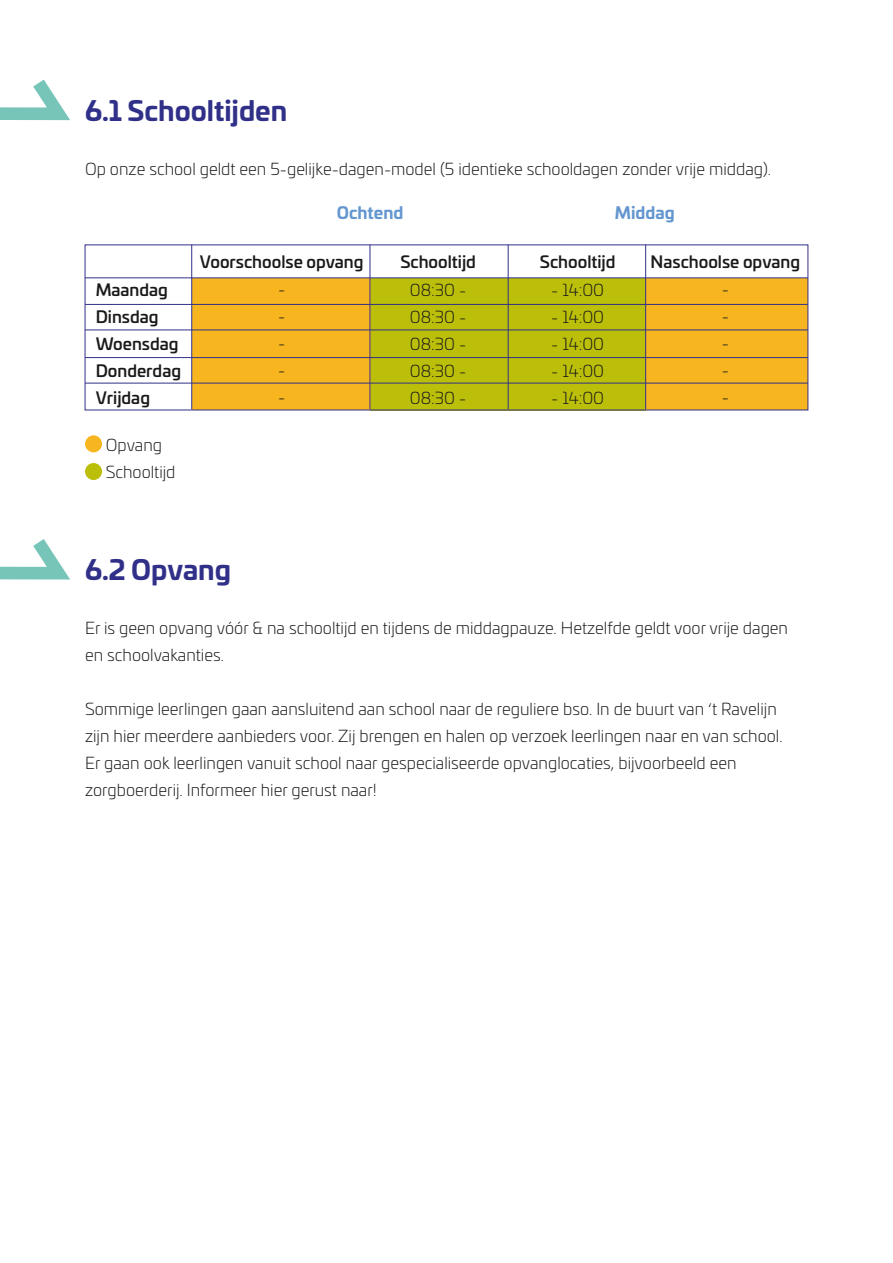
<style>
.page{position:relative;width:893px;height:1263px;background:#fff}
.page>*{position:absolute;margin:0;border:0;box-sizing:border-box;transform-origin:0 0}
.t1{font:700 27px "Univia Pro";color:#313089}
.t2{font:300 16.5px/27px "Univia Pro";color:#1a1a1a}
.t3{font:500 16.5px/27px "Univia Pro";color:#1a1a1a}
.t4{font:700 16.5px "Univia Pro";color:#6496d0}
</style>
<div class="page">
<div style="left:370px;top:278px;width:276px;height:132px;background:#bcbf09"></div>
<div style="left:192px;top:278px;width:178px;height:131px;background:#f7b61f"></div>
<div style="left:646px;top:278px;width:162px;height:131px;background:#f7b61f"></div>
<svg style="left:0;top:80px;width:70px;height:40px"></svg>
<hr style="left:85px;top:277px;width:723px;height:1px;background:#313089">
<hr style="left:85px;top:304px;width:723px;height:1px;background:#313089">
<hr style="left:85px;top:330px;width:723px;height:1px;background:#313089">
<hr style="left:191px;top:244px;width:1px;height:165px;background:#313089">
<hr style="left:85px;top:357px;width:723px;height:1px;background:#313089">
<hr style="left:85px;top:383px;width:723px;height:1px;background:#313089">
<hr style="left:370px;top:244px;width:1px;height:165px;background:#313089">
<hr style="left:508px;top:244px;width:1px;height:165px;background:#313089">
<hr style="left:645px;top:244px;width:1px;height:165px;background:#313089">
<div style="left:85px;top:435px;width:17px;height:17px;background:#f7b61f;border-radius:50%"></div>
<div style="left:85px;top:463px;width:17px;height:17px;background:#bcbf09;border-radius:50%"></div>
<svg style="left:0;top:539px;width:70px;height:40px"></svg>
<h1 class="t1" style="left:85px;top:89px;width:204px">6.1 Schooltijden</h1>
<p class="t2" style="left:85px;top:155px;width:688px">Op onze school geldt een 5-gelijke-dagen-model (5 identieke schooldagen zonder vrije middag).</p>
<p class="t3" style="left:96px;top:275px;width:87px">Maandag<br>Dinsdag<br>Woensdag<br>Donderdag<br>Vrijdag</p>
<p class="t2" style="left:106px;top:430px;width:71px">Opvang<br>Schooltijd</p>
<p class="t4" style="left:337px;top:199px;width:68px">Ochtend</p>
<p class="t4" style="left:615px;top:199px;width:61px">Middag</p>
<p class="t3" style="left:200px;top:247px;width:165px">Voorschoolse opvang</p>
<p class="t2" style="left:278px;top:274px;width:9px;text-align:justify">- - - - -</p>
<p class="t3" style="left:400px;top:247px;width:77px">Schooltijd</p>
<p class="t2" style="left:410px;top:276px;width:58px;text-align:justify">08:30 - 08:30 - 08:30 - 08:30 - 08:30 -</p>
<p class="t3" style="left:540px;top:247px;width:77px">Schooltijd</p>
<p class="t2" style="left:551px;top:276px;width:54px">- 14:00</p>
<p class="t2" style="left:551px;top:303px;width:54px">- 14:00</p>
<p class="t2" style="left:551px;top:330px;width:54px">- 14:00</p>
<p class="t2" style="left:551px;top:357px;width:54px">- 14:00</p>
<p class="t2" style="left:551px;top:384px;width:54px">- 14:00</p>
<p class="t3" style="left:651px;top:247px;width:151px">Naschoolse opvang</p>
<p class="t2" style="left:722px;top:274px;width:9px;text-align:justify">- - - - -</p>
<h1 class="t1" style="left:85px;top:548px;width:148px">6.2 Opvang</h1>
<p class="t2" style="left:85px;top:614px;width:704px">Er is geen opvang vóór &amp; na schooltijd en tijdens de middagpauze. Hetzelfde geldt voor vrije dagen en schoolvakanties.</p>
<p class="t2" style="left:85px;top:695px;width:699px">Sommige leerlingen gaan aansluitend aan school naar de reguliere bso. In de buurt van ‘t Ravelijn zijn hier meerdere aanbieders voor. Zij brengen en halen op verzoek leerlingen naar en van school.<br>Er gaan ook leerlingen vanuit school naar gespecialiseerde opvanglocaties, bijvoorbeeld een zorgboerderij. Informeer hier gerust naar!</p>
</div>
